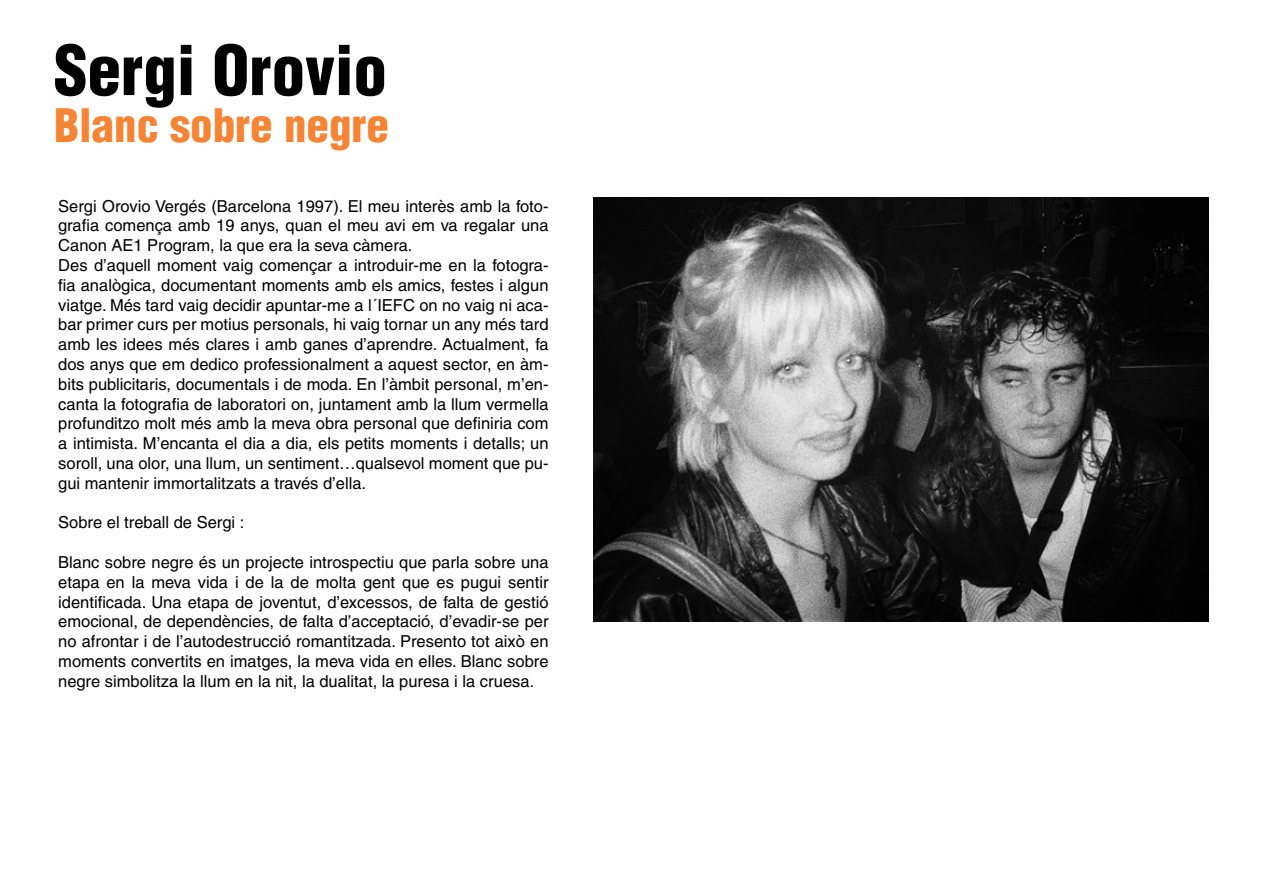
<style>
.page{position:relative;width:1263px;height:893px;background:#fff}
.page>*{position:absolute;margin:0;border:0;box-sizing:border-box;transform-origin:0 0}
.t1{font:900 condensed 66.9px "Helvetica LT";color:#000}
.t2{font:900 condensed 45px "Helvetica LT";color:#f58435}
.t3{font:16.5px/19.8px "Helvetica LT";color:#000}
</style>
<div class="page">
<img style="left:593px;top:198px;width:616px;height:423px">
<h1 class="t1" style="left:54px;top:28px;width:334px">Sergi Orovio</h1>
<h2 class="t2" style="left:54px;top:97px;width:336px">Blanc sobre negre</h2>
<p class="t3" style="left:58px;top:196px;width:492px">Sergi Orovio Vergés (Barcelona 1997). El meu interès amb la foto&shy;grafia comença amb 19 anys, quan el meu avi em va regalar una Canon AE1 Program, la que era la seva càmera.<br>Des d’aquell moment vaig començar a introduir-me en la fotogra&shy;fia analògica, documentant moments amb els amics, festes i algun viatge. Més tard vaig decidir apuntar-me a l´IEFC on no vaig ni aca&shy;bar primer curs per motius personals, hi vaig tornar un any més tard amb les idees més clares i amb ganes d’aprendre. Actualment, fa dos anys que em dedico professionalment a aquest sector, en àm&shy;bits publicitaris, documentals i de moda. En l’àmbit personal, m’en&shy;canta la fotografia de laboratori on, juntament amb la llum vermella profunditzo molt més amb la meva obra personal que definiria com a intimista. M’encanta el dia a dia, els petits moments i detalls; un soroll, una olor, una llum, un sentiment…qualsevol moment que pu&shy;gui mantenir immortalitzats a través d’ella.</p>
<p class="t3" style="left:58px;top:513px;width:188px">Sobre el treball de Sergi :</p>
<p class="t3" style="left:58px;top:552px;width:492px;text-align:justify">Blanc sobre negre és un projecte introspectiu que parla sobre una etapa en la meva vida i de la de molta gent que es pugui sentir identificada. Una etapa de joventut, d’excessos, de falta de gestió emocional, de dependències, de falta d’acceptació, d’evadir-se per no afrontar i de l’autodestrucció romantitzada. Presento tot això en moments convertits en imatges, la meva vida en elles. Blanc sobre negre simbolitza la llum en la nit, la dualitat, la puresa i la cruesa.</p>
</div>
